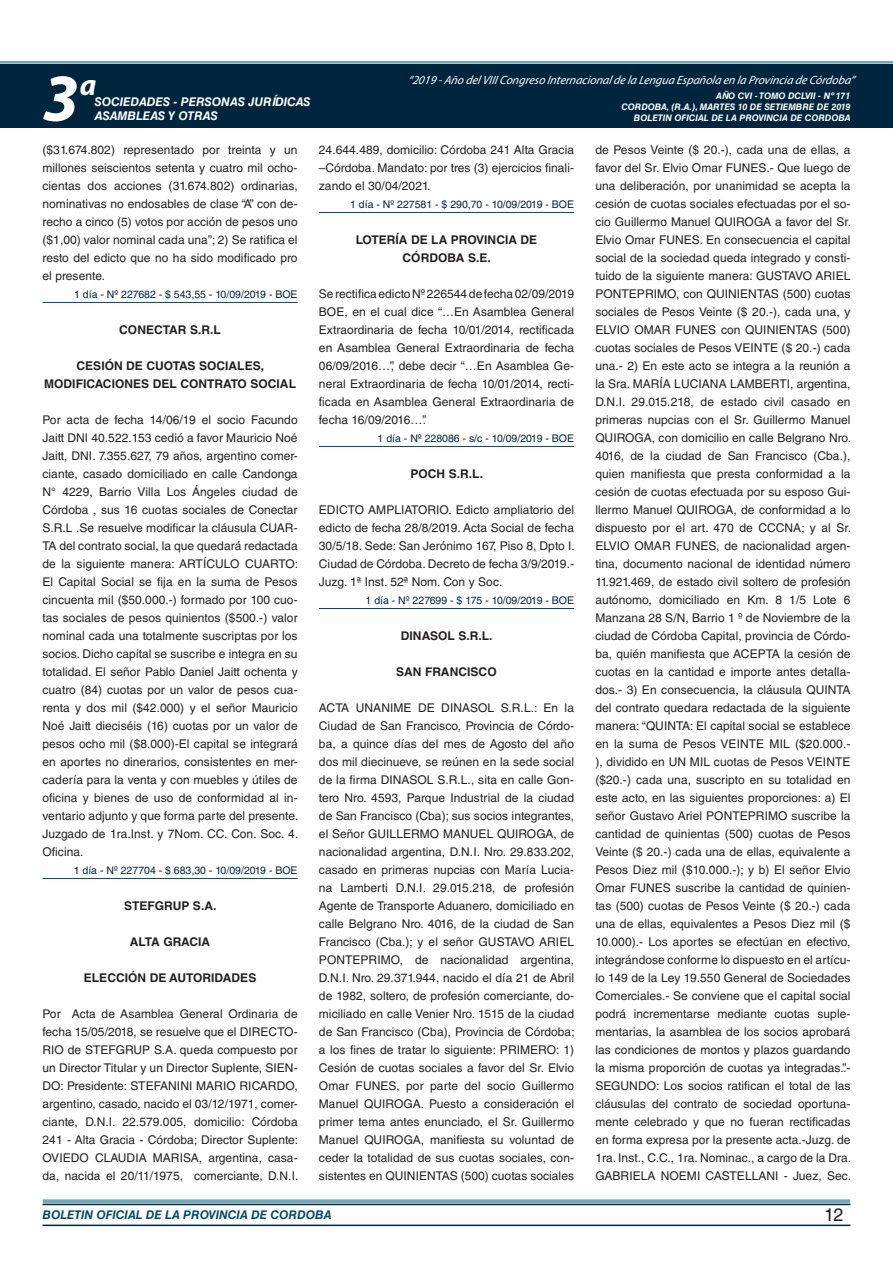
<style>
.page{position:relative;width:893px;height:1263px;background:#fff}
.page>*{position:absolute;margin:0;border:0;box-sizing:border-box;transform-origin:0 0}
.t1{font:italic 700 67.5px "Myriad Pro";color:#fff}
.t2{font:italic 700 30px "Myriad Pro";color:#fff}
.t3{font:18px "Helvetica LT Std";color:#231f20}
.t4{font:12px/18px "Helvetica LT Std";letter-spacing:.005em;color:#231f20;text-align:justify}
.t5{font:700 12px "Helvetica LT Std";letter-spacing:.005em;color:#231f20}
.t6{font:italic 12px "Myriad Pro";color:#fff}
.t7{font:italic 700 12px "Helvetica LT Std";color:#fff}
.t8{font:italic 700 12px "Helvetica LT Std";color:#004b6c}
.t9{font:10.5px "Helvetica LT Std";color:#00263f}
.t10{font:italic 700 9px/10.8px "Helvetica LT Std";color:#fff;text-align:right}
</style>
<div class="page">
<div style="left:0;top:61px;width:893px;height:6px;background:#fff;opacity:.75"></div>
<div style="left:0;top:64px;width:893px;height:64px;background:#00263f"></div>
<hr style="left:43px;top:1224px;width:807px;height:2px;background:#00263f">
<div style="left:42px;top:1198px;width:809px;height:8px;background:#fff;opacity:.75"></div>
<hr style="left:43px;top:302px;width:255px;height:1px;background:#004b6c">
<hr style="left:43px;top:878px;width:255px;height:1px;background:#004b6c">
<hr style="left:319px;top:212px;width:255px;height:1px;background:#004b6c">
<hr style="left:319px;top:446px;width:255px;height:1px;background:#004b6c">
<hr style="left:319px;top:608px;width:255px;height:1px;background:#004b6c">
<h2 class="t2" style="left:80px;top:66px;width:18px">a</h2>
<p class="t6" style="left:408px;top:72px;width:448px">“2019 -Año delVIIICongreso Internacionalde la Lengua Esp añola en la Provincia de Córdoba”</p>
<h1 class="t1" style="left:43px;top:54px;width:38px">3</h1>
<p class="t10" style="left:621px;top:91px;width:231px">AÑO CVI - TOMO DCLVII - Nº 171<br>CORDOBA, (R.A.), MARTES 10 DE SETIEMBRE DE 2019<br>BOLETIN OFICIAL DE LA PROVINCIA DE CORDOBA</p>
<p class="t7" style="left:95px;top:94px;width:217px">SOCIEDADES - PERSONAS JURÍDICAS</p>
<p class="t7" style="left:95px;top:109px;width:125px">ASAMBLEAS Y OTRAS</p>
<p class="t4" style="left:43px;top:141px;width:257px">($31.674.802) representado por treinta y un millones seiscientos setenta y cuatro mil ocho&shy;cientas dos acciones (31.674.802) ordinarias, nominativas no endosables de clase “A” con de&shy;recho a cinco (5) votos por acción de pesos uno ($1,00) valor nominal cada una”; 2) Se ratifica el resto del edicto que no ha sido modificado pro el presente.</p>
<p class="t9" style="left:74px;top:288px;width:225px">1 día - Nº 227682 - $ 543,55 - 10/09/2019 - BOE</p>
<p class="t5" style="left:119px;top:322px;width:102px">CONECTAR S.R.L</p>
<p class="t5" style="left:76px;top:358px;width:8px">CESI</p>
<p class="t5" style="left:105px;top:358px;width:51px">ÓNDE CUOT</p>
<p class="t5" style="left:179px;top:358px;width:28px">AS SOCI</p>
<p class="t5" style="left:229px;top:358px;width:18px">ALES</p>
<p class="t5" style="left:261px;top:358px;width:5px">,</p>
<p class="t5" style="left:44px;top:376px;width:9px">MODI</p>
<p class="t5" style="left:76px;top:376px;width:36px">FICACIONES</p>
<p class="t5" style="left:153px;top:376px;width:9px">DEL</p>
<p class="t5" style="left:180px;top:376px;width:10px">CONTR</p>
<p class="t5" style="left:223px;top:376px;width:36px">ATO SOCI</p>
<p class="t5" style="left:280px;top:376px;width:16px">AL</p>
<p class="t4" style="left:43px;top:411px;width:257px">Por acta de fecha 14/06/19 el socio Facundo Jaitt DNI 40.522.153 cedió a favor Mauricio Noé Jaitt, DNI. 7.355.627, 79 años, argentino comer&shy;ciante, casado domiciliado en calle Candonga N° 4229, Barrio Villa Los Ángeles ciudad de Córdoba , sus 16 cuotas sociales de Conectar S.R.L .Se resuelve modificar la cláusula CUAR-TA del contrato social, la que quedará redactada de la siguiente manera: ARTÍCULO CUARTO:<br>El Capital Social se fija en la suma de Pesos cincuenta mil ($50.000.-) formado por 100 cuo&shy;tas sociales de pesos quinientos ($500.-) valor nominal cada una totalmente suscriptas por los socios. Dicho capital se suscribe e integra en su totalidad. El señor Pablo Daniel Jaitt ochenta y cuatro (84) cuotas por un valor de pesos cua&shy;renta y dos mil ($42.000) y el señor Mauricio Noé Jaitt dieciséis (16) cuotas por un valor de pesos ocho mil ($8.000)-El capital se integrará en aportes no dinerarios, consistentes en mer&shy;cadería para la venta y con muebles y útiles de oficina y bienes de uso de conformidad al in&shy;ventario adjunto y que forma parte del presente.<br>Juzgado de 1ra.Inst. y 7Nom. CC. Con. Soc. 4.<br>Oficina.</p>
<p class="t9" style="left:74px;top:864px;width:225px">1 día - Nº 227704 - $ 683,30 - 10/09/2019 - BOE</p>
<p class="t5" style="left:124px;top:898px;width:9px">STE</p>
<p class="t5" style="left:147px;top:898px;width:17px">FGRUP</p>
<p class="t5" style="left:193px;top:898px;width:25px">S.A.</p>
<p class="t5" style="left:130px;top:934px;width:82px">ALTA GRACIA</p>
<p class="t5" style="left:84px;top:970px;width:174px">ELECCIÓN DE AUTORIDADES</p>
<p class="t4" style="left:43px;top:1005px;width:257px">Por Acta de Asamblea General Ordinaria de fecha 15/05/2018, se resuelve que el DIRECTO-RIO de STEFGRUP S.A. queda compuesto por un Director Titular y un Director Suplente, SIEN-DO: Presidente: STEFANINI MARIO RICARDO, argentino, casado, nacido el 03/12/1971, comer&shy;ciante, D.N.I. 22.579.005, domicilio: Córdoba 241 - Alta Gracia - Córdoba; Director Suplente:<br>OVIEDO CLAUDIA MARISA, argentina, casa&shy;da, nacida el 20/11/1975, comerciante, D.N.I.</p>
<p class="t4" style="left:319px;top:141px;width:257px">24.644.489, domicilio: Córdoba 241 Alta Gracia –Córdoba. Mandato: por tres (3) ejercicios finali&shy;zando el 30/04/2021.</p>
<p class="t9" style="left:350px;top:198px;width:225px">1 día - Nº 227581 - $ 290,70 - 10/09/2019 - BOE</p>
<p class="t5" style="left:356px;top:232px;width:9px">LOTER</p>
<p class="t5" style="left:396px;top:232px;width:65px">ÍA DE LA PRO</p>
<p class="t5" style="left:476px;top:232px;width:15px">VINCI</p>
<p class="t5" style="left:508px;top:232px;width:21px">A DE</p>
<p class="t5" style="left:403px;top:250px;width:28px">CÓRDO</p>
<p class="t5" style="left:448px;top:250px;width:45px">BA S.E.</p>
<p class="t4" style="left:319px;top:285px;width:257px">Se rectifica edicto Nº 226544 de fecha 02/09/2019<br>BOE, en el cual dice “…En Asamblea General Extraordinaria de fecha 10/01/2014, rectificada en Asamblea General Extraordinaria de fecha 06/09/2016…”, debe decir “…En Asamblea Ge&shy;neral Extraordinaria de fecha 10/01/2014, recti&shy;ficada en Asamblea General Extraordinaria de fecha 16/09/2016…”.</p>
<p class="t9" style="left:378px;top:432px;width:198px">1 día - Nº 228086 - s/c - 10/09/2019 - BOE</p>
<p class="t5" style="left:410px;top:466px;width:10px">POC</p>
<p class="t5" style="left:437px;top:466px;width:48px">H S.R.L.</p>
<p class="t4" style="left:319px;top:501px;width:257px">EDICTO AMPLIATORIO. Edicto ampliatorio del edicto de fecha 28/8/2019. Acta Social de fecha 30/5/18. Sede: San Jerónimo 167, Piso 8, Dpto I.<br>Ciudad de Córdoba. Decreto de fecha 3/9/2019.- Juzg. 1ª Inst. 52ª Nom. Con y Soc.</p>
<p class="t9" style="left:366px;top:594px;width:210px">1 día - Nº 227699 - $ 175 - 10/09/2019 - BOE</p>
<p class="t5" style="left:401px;top:628px;width:39px">DINASOL</p>
<p class="t5" style="left:458px;top:628px;width:36px">S.R.L.</p>
<p class="t5" style="left:396px;top:664px;width:62px">SAN FRANCISCO</p>
<p class="t4" style="left:319px;top:699px;width:257px">ACTA UNANIME DE DINASOL S.R.L.: En la Ciudad de San Francisco, Provincia de Córdo&shy;ba, a quince días del mes de Agosto del año dos mil diecinueve, se reúnen en la sede social de la firma DINASOL S.R.L., sita en calle Gon&shy;tero Nro. 4593, Parque Industrial de la ciudad de San Francisco (Cba); sus socios integrantes, el Señor GUILLERMO MANUEL QUIROGA, de nacionalidad argentina, D.N.I. Nro. 29.833.202, casado en primeras nupcias con María Lucia&shy;na Lamberti D.N.I. 29.015.218, de profesión Agente de Transporte Aduanero, domiciliado en calle Belgrano Nro. 4016, de la ciudad de San Francisco (Cba.); y el señor GUSTAVO ARIEL PONTEPRIMO, de nacionalidad argentina, D.N.I. Nro. 29.371.944, nacido el día 21 de Abril de 1982, soltero, de profesión comerciante, do&shy;miciliado en calle Venier Nro. 1515 de la ciudad de San Francisco (Cba), Provincia de Córdoba; a los fines de tratar lo siguiente: PRIMERO: 1)<br>Cesión de cuotas sociales a favor del Sr. Elvio Omar FUNES, por parte del socio Guillermo Manuel QUIROGA. Puesto a consideración el primer tema antes enunciado, el Sr. Guillermo Manuel QUIROGA, manifiesta su voluntad de ceder la totalidad de sus cuotas sociales, con&shy;sistentes en QUINIENTAS (500) cuotas sociales</p>
<p class="t4" style="left:595px;top:141px;width:257px">de Pesos Veinte ($ 20.-), cada una de ellas, a favor del Sr. Elvio Omar FUNES.- Que luego de una deliberación, por unanimidad se acepta la cesión de cuotas sociales efectuadas por el so&shy;cio Guillermo Manuel QUIROGA a favor del Sr.<br>Elvio Omar FUNES. En consecuencia el capital social de la sociedad queda integrado y consti&shy;tuido de la siguiente manera: GUSTAVO ARIEL PONTEPRIMO, con QUINIENTAS (500) cuotas sociales de Pesos Veinte ($ 20.-), cada una, y ELVIO OMAR FUNES con QUINIENTAS (500) cuotas sociales de Pesos VEINTE ($ 20.-) cada una.- 2) En este acto se integra a la reunión a la Sra. MARÍA LUCIANA LAMBERTI, argentina, D.N.I. 29.015.218, de estado civil casado en primeras nupcias con el Sr. Guillermo Manuel QUIROGA, con domicilio en calle Belgrano Nro.<br>4016, de la ciudad de San Francisco (Cba.), quien manifiesta que presta conformidad a la cesión de cuotas efectuada por su esposo Gui&shy;llermo Manuel QUIROGA, de conformidad a lo dispuesto por el art. 470 de CCCNA; y al Sr.<br>ELVIO OMAR FUNES, de nacionalidad argen&shy;tina, documento nacional de identidad número 11.921.469, de estado civil soltero de profesión autónomo, domiciliado en Km. 8 1/5 Lote 6<br>Manzana 28 S/N, Barrio 1 º de Noviembre de la ciudad de Córdoba Capital, provincia de Córdo&shy;ba, quién manifiesta que ACEPTA la cesión de cuotas en la cantidad e importe antes detalla&shy;dos.- 3) En consecuencia, la cláusula QUINTA del contrato quedara redactada de la siguiente manera: “QUINTA: El capital social se establece en la suma de Pesos VEINTE MIL ($20.000.- ), dividido en UN MIL cuotas de Pesos VEINTE ($20.-) cada una, suscripto en su totalidad en este acto, en las siguientes proporciones: a) El señor Gustavo Ariel PONTEPRIMO suscribe la cantidad de quinientas (500) cuotas de Pesos Veinte ($ 20.-) cada una de ellas, equivalente a Pesos Diez mil ($10.000.-); y b) El señor Elvio Omar FUNES suscribe la cantidad de quinien&shy;tas (500) cuotas de Pesos Veinte ($ 20.-) cada una de ellas, equivalentes a Pesos Diez mil ($ 10.000).- Los aportes se efectúan en efectivo, integrándose conforme lo dispuesto en el artícu&shy;lo 149 de la Ley 19.550 General de Sociedades Comerciales.- Se conviene que el capital social podrá incrementarse mediante cuotas suple&shy;mentarias, la asamblea de los socios aprobará las condiciones de montos y plazos guardando la misma proporción de cuotas ya integradas.”.- SEGUNDO: Los socios ratifican el total de las cláusulas del contrato de sociedad oportuna&shy;mente celebrado y que no fueran rectificadas en forma expresa por la presente acta.-Juzg. de 1ra. Inst., C.C., 1ra. Nominac., a cargo de la Dra.<br>GABRIELA NOEMI CASTELLANI - Juez, Sec.</p>
<p class="t8" style="left:43px;top:1208px;width:290px">BOLETIN OFICIAL DE LA PROVINCIA DE CORDOBA</p>
<h3 class="t3" style="left:824px;top:1204px;width:21px">12</h3>
</div>
